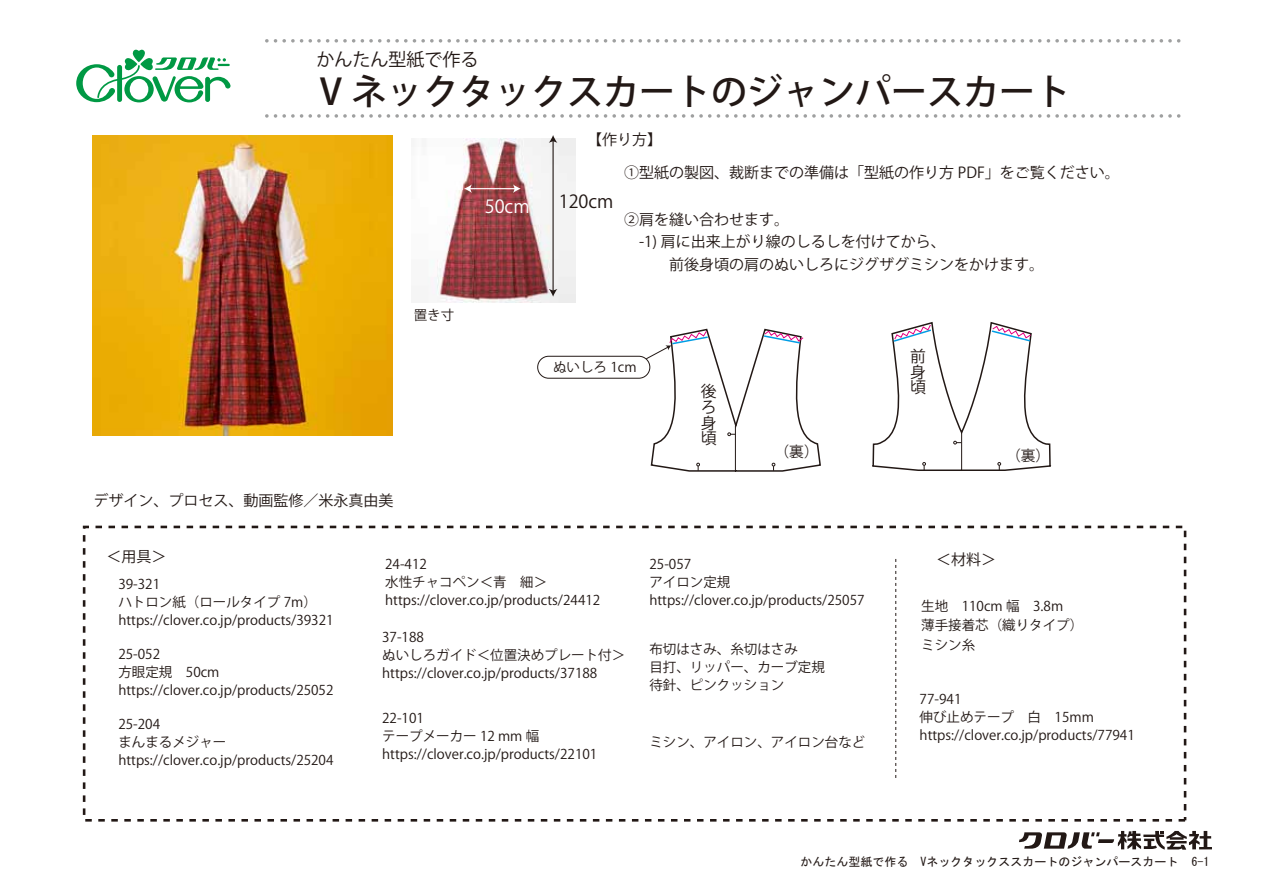
<style>
.page{position:relative;width:1263px;height:893px;background:#fff}
.page>*{position:absolute;margin:0;border:0;box-sizing:border-box;transform-origin:0 0}
.t1{font:500 36px "Koz Go Pro";color:#221815}
.t2{font:18px "Koz Go Pro";color:#221815}
.t3{font:18px "Koz Go Pro";color:#fff}
.t4{font:15.75px/15.8px "Koz Go Pro";color:#221815;text-align:justify}
.t5{font:15px/22.5px "Koz Go Pro";color:#221815}
.t6{font:14.7px "Koz Go Pro";color:#221815}
.t7{font:13.5px/18px "Koz Go Pro";color:#221815}
.t8{font:12px "MS Gothic";color:#221815}
</style>
<div class="page">
<svg style="left:76px;top:49px;width:155px;height:53px"></svg>
<svg style="left:267px;top:114px;width:914px;height:4px"></svg>
<svg style="left:267px;top:39px;width:914px;height:4px"></svg>
<div style="left:83px;top:526px;width:1103px;height:296px;border:3px dashed #221815"></div>
<svg style="left:1019px;top:831px;width:193px;height:19px"></svg>
<img style="left:93px;top:135px;width:300px;height:300px">
<img style="left:428px;top:138px;width:148px;height:164px">
<div style="left:537px;top:356px;width:113px;height:23px;border:1px solid #221815;border-radius:11px"></div>
<hr style="left:469px;top:188px;width:46px;height:1px;background:#fff">
<svg style="left:513px;top:184px;width:8px;height:9px"></svg>
<svg style="left:464px;top:184px;width:8px;height:9px"></svg>
<hr style="left:552px;top:140px;width:2px;height:151px;background:#221815">
<svg style="left:549px;top:289px;width:8px;height:8px"></svg>
<svg style="left:549px;top:135px;width:8px;height:8px"></svg>
<svg style="left:645px;top:328px;width:176px;height:144px"></svg>
<svg style="left:872px;top:321px;width:179px;height:150px"></svg>
<svg style="left:895px;top:559px;width:1px;height:219px"></svg>
<h2 class="t2" style="left:317px;top:48px;width:163px">かんたん型紙で作る</h2>
<h1 class="t1" style="left:320px;top:69px;width:753px">V ネックタックスカートのジャンパースカート</h1>
<p class="t5" style="left:587px;top:128px;width:76px">【作り方】</p>
<p class="t7" style="left:414px;top:306px;width:42px">置き寸</p>
<p class="t5" style="left:94px;top:490px;width:301px">デザイン、プロセス、動画監修／米永真由美</p>
<h2 class="t3" style="left:485px;top:195px;width:46px">50cm</h2>
<h2 class="t2" style="left:559px;top:190px;width:56px">120cm</h2>
<p class="t5" style="left:624px;top:161px;width:497px">①型紙の製図、裁断までの準備は「型紙の作り方 PDF」をご覧ください。</p>
<p class="t5" style="left:624px;top:209px;width:421px">②肩を縫い合わせます。<br>　-1) 肩に出来上がり線のしるしを付けてから、<br>　　　前後身頃の肩のぬいしろにジグザグミシンをかけます。</p>
<p class="t7" style="left:553px;top:359px;width:85px">ぬいしろ 1cm</p>
<p class="t4" style="left:701px;top:384px;width:17px">後ろ身頃</p>
<p class="t4" style="left:910px;top:348px;width:17px">前身頃</p>
<p class="t6" style="left:775px;top:443px;width:46px">（裏）</p>
<p class="t6" style="left:1006px;top:446px;width:46px">（裏）</p>
<p class="t5" style="left:106px;top:546px;width:61px">＜用具＞</p>
<p class="t5" style="left:936px;top:549px;width:61px">＜材料＞</p>
<p class="t7" style="left:118px;top:575px;width:217px">39-321<br>ハトロン紙（ロールタイプ 7m）https://clover.co.jp/products/39321</p>
<p class="t7" style="left:385px;top:555px;width:217px">24-412<br>水性チャコペン＜青　細＞https://clover.co.jp/products/24412</p>
<p class="t7" style="left:649px;top:555px;width:217px">25-057<br>アイロン定規https://clover.co.jp/products/25057</p>
<p class="t7" style="left:921px;top:596px;width:163px;line-height:19.5px">生地　110cm 幅　3.8m<br>薄手接着芯（織りタイプ）ミシン糸</p>
<p class="t7" style="left:382px;top:629px;width:244px">37-188<br>ぬいしろガイド＜位置決めプレート付＞https://clover.co.jp/products/37188</p>
<p class="t7" style="left:382px;top:709px;width:217px">22-101<br>テープメーカー 12 mm 幅https://clover.co.jp/products/22101</p>
<p class="t7" style="left:649px;top:640px;width:177px">布切はさみ、糸切はさみ<br>目打、リッパー、カーブ定規待針、ピンクッション</p>
<p class="t7" style="left:118px;top:645px;width:217px">25-052<br>方眼定規　50cm https://clover.co.jp/products/25052</p>
<p class="t7" style="left:118px;top:715px;width:217px">25-204<br>まんまるメジャーhttps://clover.co.jp/products/25204</p>
<p class="t7" style="left:920px;top:690px;width:217px">77-941<br>伸び止めテープ　白　15mm https://clover.co.jp/products/77941</p>
<p class="t7" style="left:649px;top:733px;width:218px">ミシン、アイロン、アイロン台など</p>
<p class="t8" style="left:800px;top:855px;width:410px">かんたん型紙で作る　Vネックタックススカートのジャンパースカート 6-1</p>
</div>
